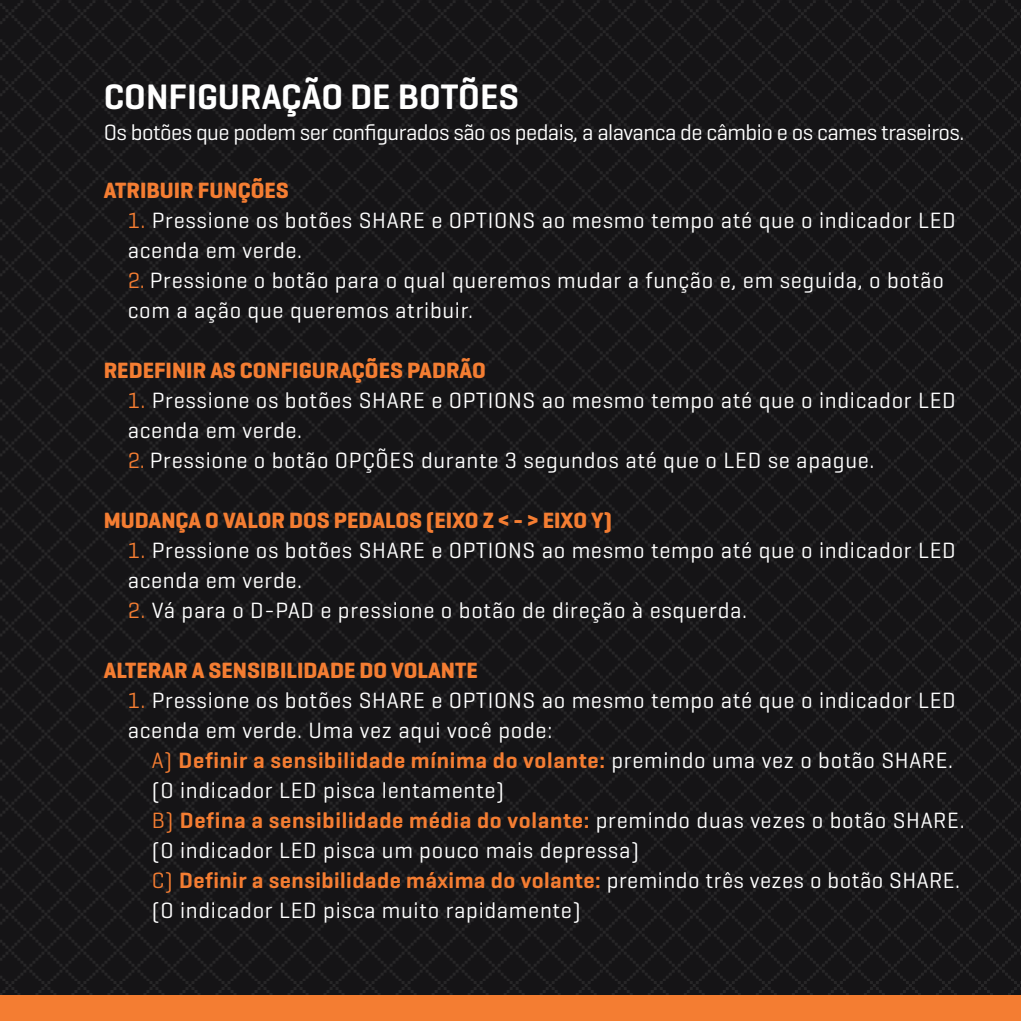
<style>
.page{position:relative;width:1021px;height:1021px;background:#fff}
.page>*{position:absolute;margin:0;border:0;box-sizing:border-box;transform-origin:0 0}
.t1{font:600 36px "Geogrotesque";color:#fff}
.t2{font:22.5px/30px "Geogrotesque";letter-spacing:.03em;color:#fff}
.t3{font:700 22.5px "Geogrotesque";color:#f47d32}
.t4{font:22.5px "Geogrotesque";letter-spacing:-.025em;color:#fff}
.s1{color:#f47d32}
.s2{font-weight:600;color:#f47d32}
</style>
<div class="page">
<div style="left:0;top:0;width:1020px;height:1020px;background:#151416"></div>
<img style="left:243px;top:403px;width:350px;height:26px">
<img style="left:0;top:502px;width:584px;height:35px">
<img style="left:0;top:622px;width:601px;height:20px">
<img style="left:318px;top:754px;width:283px;height:35px">
<img style="left:66px;top:862px;width:284px;height:35px">
<img style="left:0;top:975px;width:584px;height:20px">
<img style="left:899px;top:403px;width:121px;height:62px">
<img style="left:601px;top:502px;width:419px;height:35px">
<img style="left:614px;top:619px;width:406px;height:26px">
<img style="left:601px;top:745px;width:419px;height:44px">
<img style="left:782px;top:862px;width:238px;height:71px">
<img style="left:601px;top:969px;width:419px;height:26px">
<img style="left:0;top:33px;width:914px;height:36px">
<img style="left:3px;top:114px;width:913px;height:15px">
<img style="left:0;top:198px;width:890px;height:12px">
<img style="left:605px;top:286px;width:285px;height:35px">
<img style="left:354px;top:358px;width:284px;height:35px">
<img style="left:916px;top:33px;width:104px;height:72px">
<img style="left:936px;top:111px;width:84px;height:15px">
<img style="left:916px;top:195px;width:101px;height:12px">
<img style="left:923px;top:280px;width:97px;height:41px">
<div style="left:0;top:995px;width:1020px;height:25px;background:#f47d32"></div>
<p class="t1" style="left:104px;top:75px;width:417px">CONFIGURAÇÃO DE BOTÕES</p>
<p class="t4" style="left:104px;top:118px;width:862px">Os botões que podem ser configurados são os pedais, a alavanca de câmbio e os cames traseiros.</p>
<p class="t3" style="left:104px;top:176px;width:186px">ATRIBUIR FUNÇÕES</p>
<p class="t2" style="left:128px;top:205px;width:829px"><span class="s1">1.</span> Pressione os botões SHARE e OPTIONS ao mesmo tempo até que o indicador LED acenda em verde.</p>
<p class="t2" style="left:128px;top:265px;width:817px"><span class="s1">2.</span> Pressione o botão para o qual queremos mudar a função e, em seguida, o botão com a ação que queremos atribuir.</p>
<p class="t3" style="left:104px;top:356px;width:383px">REDEFINIR AS CONFIGURAÇÕES PADRÃO</p>
<p class="t2" style="left:128px;top:385px;width:829px"><span class="s1">1.</span> Pressione os botões SHARE e OPTIONS ao mesmo tempo até que o indicador LED acenda em verde.</p>
<p class="t2" style="left:128px;top:445px;width:748px"><span class="s1">2.</span> Pressione o botão OPÇÕES durante 3 segundos até que o LED se apague.</p>
<p class="t3" style="left:104px;top:506px;width:509px">MUDANÇA O VALOR DOS PEDALOS (EIXO Z &lt; - &gt; EIXO Y)</p>
<p class="t2" style="left:128px;top:535px;width:829px"><span class="s1">1.</span> Pressione os botões SHARE e OPTIONS ao mesmo tempo até que o indicador LED acenda em verde.</p>
<p class="t2" style="left:128px;top:595px;width:621px"><span class="s1">2.</span> Vá para o D-PAD e pressione o botão de direção à esquerda.</p>
<p class="t3" style="left:104px;top:656px;width:375px">ALTERAR A SENSIBILIDADE DO VOLANTE</p>
<p class="t2" style="left:128px;top:685px;width:829px"><span class="s1">1.</span> Pressione os botões SHARE e OPTIONS ao mesmo tempo até que o indicador LED acenda em verde. Uma vez aqui você pode:</p>
<p class="t2" style="left:152px;top:745px;width:803px"><span class="s1">A)</span> <span class="s2">Definir a sensibilidade mínima do volante:</span> premindo uma vez o botão SHARE. (O indicador LED pisca lentamente)</p>
<p class="t2" style="left:152px;top:805px;width:814px"><span class="s1">B)</span> <span class="s2">Defina a sensibilidade média do volante:</span> premindo duas vezes o botão SHARE. (O indicador LED pisca um pouco mais depressa)</p>
<p class="t2" style="left:152px;top:865px;width:809px"><span class="s1">C)</span> <span class="s2">Definir a sensibilidade máxima do volante:</span> premindo três vezes o botão SHARE. (O indicador LED pisca muito rapidamente)</p>
</div>
